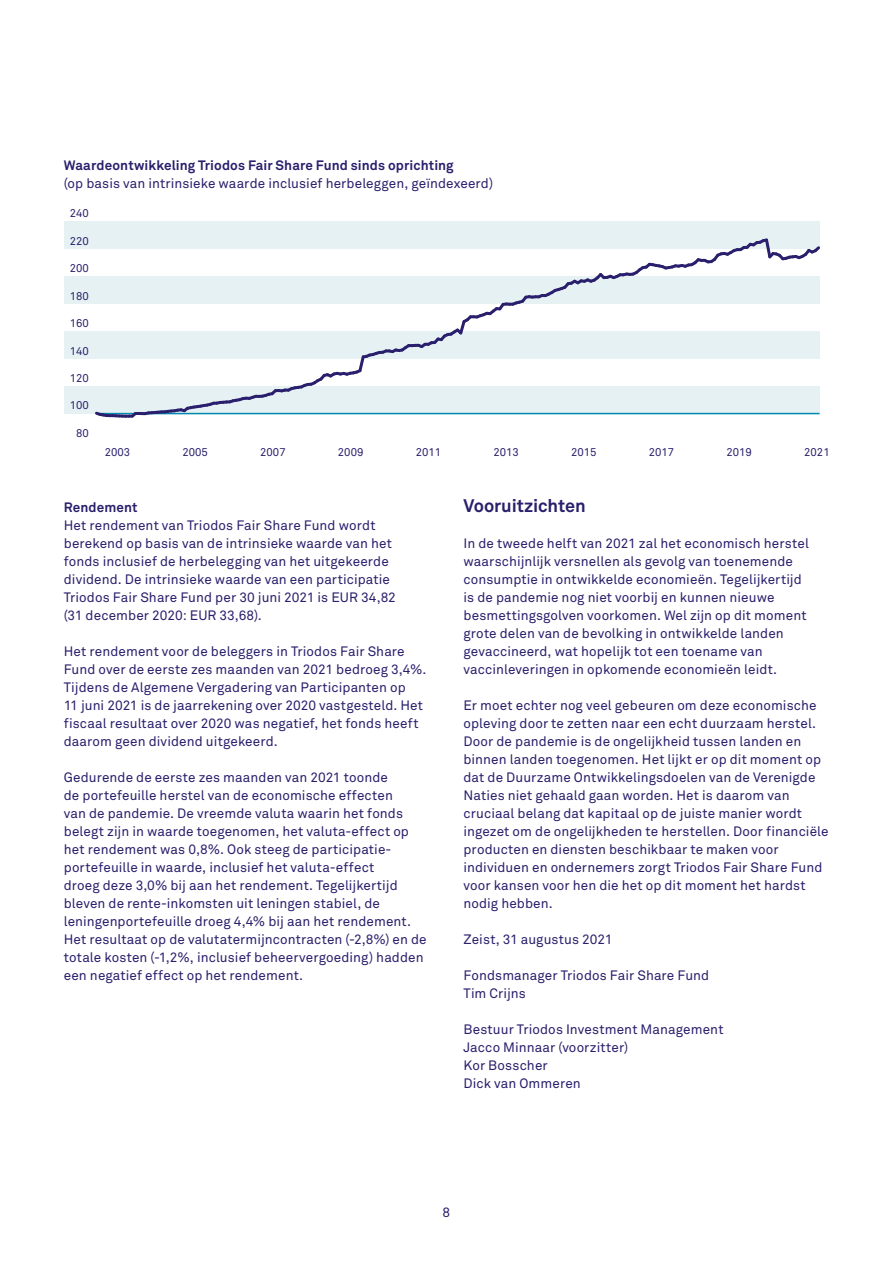
<style>
.page{position:relative;width:893px;height:1263px;background:#fff}
.page>*{position:absolute;margin:0;border:0;box-sizing:border-box;transform-origin:0 0}
.TRI_tussenkop_1{font:700 18px "Akkurat Pro";letter-spacing:-.005em;color:#291f6c}
.TRI_body{font:13.5px/18px "Akkurat Pro";letter-spacing:.005em;color:#291f6c}
.TRI_tussenkop_2{font:13.5px/18px "Akkurat Pro";letter-spacing:.005em;color:#291f6c}
.TRI_tussenkop_2-2{font:700 13.5px "Akkurat Pro";letter-spacing:.01em;color:#291f6c}
.t1{font:11.25px "Akkurat Pro";color:#291f6c}
.s1{font-weight:700}
</style>
<div class="page">
<div style="left:64px;top:386px;width:755px;height:28px;background:#e6f1f4"></div>
<div style="left:64px;top:332px;width:755px;height:27px;background:#e6f1f4"></div>
<div style="left:64px;top:276px;width:755px;height:28px;background:#e6f1f4"></div>
<div style="left:64px;top:222px;width:755px;height:27px;background:#e6f1f4"></div>
<svg style="left:93px;top:236px;width:727px;height:182px"></svg>
<p class="TRI_tussenkop_2" style="left:64px;top:156px;width:431px"><span class="s1">Waardeontwikkeling Triodos Fair Share Fund sinds oprichting<br></span>(op basis van intrinsieke waarde inclusief herbeleggen, geïndexeerd)</p>
<p class="t1" style="left:70px;top:207px;width:21px">240</p>
<p class="t1" style="left:70px;top:234px;width:21px">220</p>
<p class="t1" style="left:70px;top:262px;width:21px">200</p>
<p class="t1" style="left:70px;top:289px;width:21px">180</p>
<p class="t1" style="left:70px;top:317px;width:21px">160</p>
<p class="t1" style="left:70px;top:344px;width:21px">140</p>
<p class="t1" style="left:70px;top:371px;width:21px">120</p>
<p class="t1" style="left:70px;top:399px;width:21px">100</p>
<p class="t1" style="left:76px;top:426px;width:14px">80</p>
<p class="t1" style="left:105px;top:445px;width:27px">2003</p>
<p class="t1" style="left:183px;top:445px;width:27px">2005</p>
<p class="t1" style="left:260px;top:445px;width:27px">2007</p>
<p class="t1" style="left:338px;top:445px;width:27px">2009</p>
<p class="t1" style="left:416px;top:445px;width:27px">2011</p>
<p class="t1" style="left:493px;top:445px;width:27px">2013</p>
<p class="t1" style="left:571px;top:445px;width:27px">2015</p>
<p class="t1" style="left:649px;top:445px;width:27px">2017</p>
<p class="t1" style="left:726px;top:445px;width:27px">2019</p>
<p class="t1" style="left:804px;top:445px;width:27px">2021</p>
<p class="TRI_tussenkop_2-2" style="left:64px;top:499px;width:75px">Rendement</p>
<p class="TRI_body" style="left:64px;top:516px;width:334px">Het rendement van Triodos Fair Share Fund wordt berekend op basis van de intrinsieke waarde van het fonds inclusief de herbelegging van het uitgekeerde dividend. De intrinsieke waarde van een participatie Triodos Fair Share Fund per 30 juni 2021 is EUR 34,82 (31 december 2020: EUR 33,68).</p>
<p class="TRI_body" style="left:64px;top:642px;width:364px">Het rendement voor de beleggers in Triodos Fair Share Fund over de eerste zes maanden van 2021 bedroeg 3,4%.<br>Tijdens de Algemene Vergadering van Participanten op<br>11 juni 2021 is de jaarrekening over 2020 vastgesteld. Het fiscaal resultaat over 2020 was negatief, het fonds heeft daarom geen dividend uitgekeerd.</p>
<p class="TRI_body" style="left:64px;top:768px;width:364px">Gedurende de eerste zes maanden van 2021 toonde<br>de portefeuille herstel van de economische effecten<br>van de pandemie. De vreemde valuta waarin het fonds belegt zijn in waarde toegenomen, het valuta-effect op het rendement was 0,8%. Ook steeg de participatie&shy;portefeuille in waarde, inclusief het valuta-effect<br>droeg deze 3,0% bij aan het rendement. Tegelijkertijd bleven de rente-inkomsten uit leningen stabiel, de leningenportefeuille droeg 4,4% bij aan het rendement.<br>Het resultaat op de valutatermijncontracten (-2,8%) en de totale kosten (-1,2%, inclusief beheervergoeding) hadden een negatief effect op het rendement.</p>
<p class="TRI_tussenkop_1" style="left:463px;top:495px;width:124px">Vooruitzichten</p>
<p class="TRI_body" style="left:463px;top:534px;width:347px">In de tweede helft van 2021 zal het economisch herstel waarschijnlijk versnellen als gevolg van toenemende consumptie in ontwikkelde economieën. Tegelijkertijd is de pandemie nog niet voorbij en kunnen nieuwe besmettingsgolven voorkomen. Wel zijn op dit moment grote delen van de bevolking in ontwikkelde landen gevaccineerd, wat hopelijk tot een toename van vaccinleveringen in opkomende economieën leidt.</p>
<p class="TRI_body" style="left:463px;top:696px;width:367px">Er moet echter nog veel gebeuren om deze economische opleving door te zetten naar een echt duurzaam herstel.<br>Door de pandemie is de ongelijkheid tussen landen en binnen landen toegenomen. Het lijkt er op dit moment op dat de Duurzame Ontwikkelingsdoelen van de Verenigde Naties niet gehaald gaan worden. Het is daarom van cruciaal belang dat kapitaal op de juiste manier wordt ingezet om de ongelijkheden te herstellen. Door financiële producten en diensten beschikbaar te maken voor individuen en ondernemers zorgt Triodos Fair Share Fund voor kansen voor hen die het op dit moment het hardst nodig hebben.</p>
<p class="TRI_body" style="left:463px;top:930px;width:151px">Zeist, 31 augustus 2021</p>
<p class="TRI_body" style="left:463px;top:966px;width:247px">Fondsmanager Triodos Fair Share Fund</p>
<p class="TRI_body" style="left:463px;top:984px;width:64px">Tim Crijns</p>
<p class="TRI_body" style="left:463px;top:1020px;width:262px">Bestuur Triodos Investment Management</p>
<p class="TRI_body" style="left:463px;top:1038px;width:166px">Jacco Minnaar (voorzitter)</p>
<p class="TRI_body" style="left:463px;top:1056px;width:86px">Kor Bosscher</p>
<p class="TRI_body" style="left:463px;top:1074px;width:119px">Dick van Ommeren</p>
<p class="TRI_body" style="left:443px;top:1203px;width:9px">8</p>
</div>
